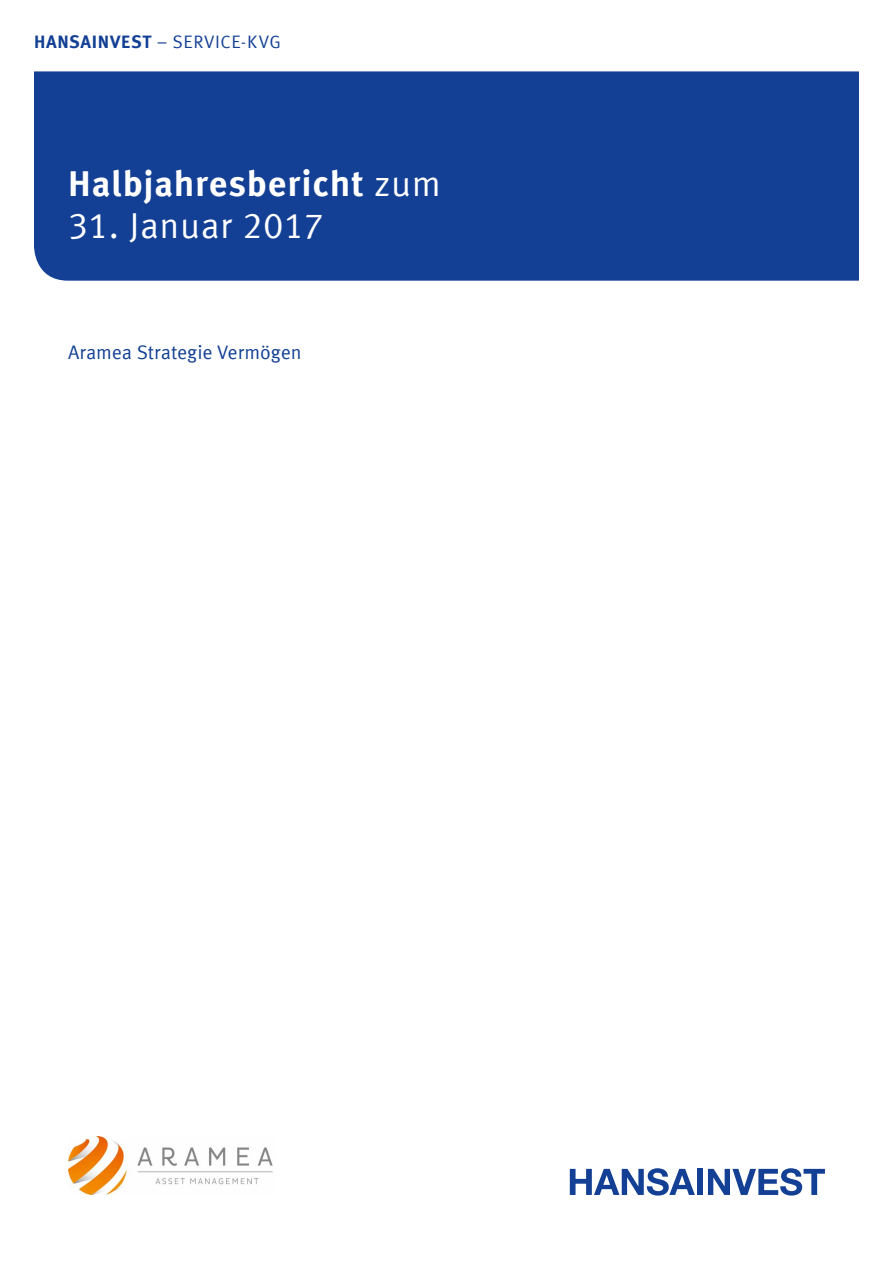
<style>
.page{position:relative;width:893px;height:1263px;background:#fff}
.page>*{position:absolute;margin:0;border:0;box-sizing:border-box;transform-origin:0 0}
.t1{font:700 36px "Meta Offc Pro";letter-spacing:.02em;color:#fff}
.t2{font:36px "Meta Offc Pro Norm";letter-spacing:.015em;color:#fff}
.t3{font:19.5px "Meta Offc Pro Norm";letter-spacing:-.005em;color:#134094}
.t4{font:18px "Meta Offc Pro Norm";letter-spacing:.03em;color:#134094}
.s1{font-family:"Meta Offc Pro";font-weight:700}
.s2{font-family:"Meta Offc Pro Norm";font-weight:400}
</style>
<div class="page">
<div style="left:34px;top:71px;width:825px;height:210px;background:#134094"></div>
<svg style="left:570px;top:1168px;width:125px;height:27px"></svg>
<div style="left:697px;top:1169px;width:6px;height:26px;background:#134094"></div>
<svg style="left:708px;top:1168px;width:117px;height:27px"></svg>
<img style="left:68px;top:1137px;width:205px;height:58px">
<p class="t4" style="left:34px;top:28px;width:248px"><span class="s1">HANSAINVEST</span> – SERVICE-KVG</p>
<h1 class="t1" style="left:68px;top:155px;width:374px">Halbjahresbericht <span class="s2">zum</span></h1>
<h1 class="t2" style="left:68px;top:198px;width:257px">31. Januar 2017</h1>
<p class="t3" style="left:68px;top:338px;width:235px">Aramea Strategie Vermögen</p>
</div>
